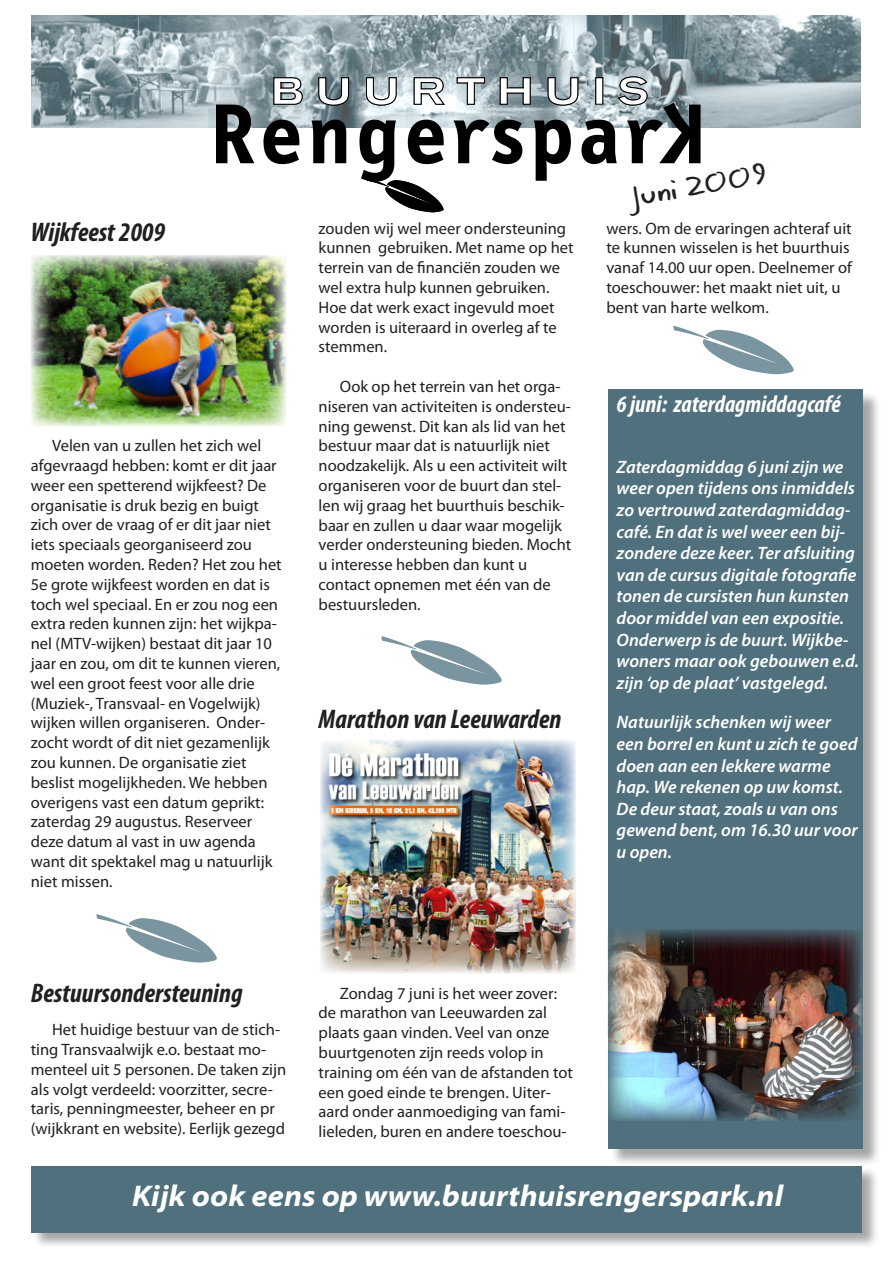
<style>
.page{position:relative;width:893px;height:1263px;background:#fff}
.page>*{position:absolute;margin:0;border:0;box-sizing:border-box;transform-origin:0 0}
.t1{font:italic 700 semi-expanded 30px "Myriad Pro";color:#fff}
.t2{font:30px "Eager Naturalist";color:#231f20}
.Koptekst{font:italic 700 condensed 27px "Myriad Pro";color:#231f20}
.Koptekst-2{font:italic 700 condensed 24px "Myriad Pro";color:#fff}
.Hoofdtekst{font:italic 600 18px/21.6px "Myriad Pro";color:#fff}
.Hoofdtekst-2{font:16.5px/19.8px "Myriad Pro";color:#231f20}
</style>
<div class="page">
<img style="left:31px;top:16px;width:829px;height:111px">
<svg style="left:273px;top:77px;width:30px;height:28px"></svg>
<svg style="left:318px;top:77px;width:31px;height:29px"></svg>
<svg style="left:366px;top:77px;width:31px;height:29px"></svg>
<svg style="left:413px;top:77px;width:32px;height:28px"></svg>
<svg style="left:216px;top:105px;width:38px;height:58px"></svg>
<svg style="left:263px;top:120px;width:36px;height:44px"></svg>
<svg style="left:312px;top:120px;width:34px;height:43px"></svg>
<svg style="left:453px;top:76px;width:247px;height:105px"></svg>
<svg style="left:359px;top:120px;width:85px;height:92px"></svg>
<div style="left:32px;top:1166px;width:853px;height:89px;background:#231f20;opacity:.4"></div>
<div style="left:32px;top:1166px;width:830px;height:66px;background:#4f707c"></div>
<svg style="left:96px;top:914px;width:121px;height:48px"></svg>
<svg style="left:673px;top:326px;width:121px;height:48px"></svg>
<div style="left:610px;top:391px;width:283px;height:788px;background:#231f20;opacity:.4"></div>
<div style="left:608px;top:389px;width:254px;height:759px;background:#4f707c"></div>
<img style="left:31px;top:255px;width:255px;height:171px">
<svg style="left:381px;top:636px;width:121px;height:49px"></svg>
<img style="left:320px;top:740px;width:255px;height:233px">
<img style="left:607px;top:929px;width:255px;height:191px">
<p class="Koptekst" style="left:31px;top:216px;width:136px">Wijkfeest 2009</p>
<p class="Hoofdtekst-2" style="left:31px;top:435px;width:252px;text-indent:21px">Velen van u zullen het zich wel afgevraagd hebben: komt er dit jaar weer een spetterend wijkfeest? De organisatie is druk bezig en buigt zich over de vraag of er dit jaar niet iets speciaals georganiseerd zou moeten worden. Reden? Het zou het 5e grote wijkfeest worden en dat is toch wel speciaal. En er zou nog een extra reden kunnen zijn: het wijkpa&shy;nel (MTV-wijken) bestaat dit jaar 10 jaar en zou, om dit te kunnen vieren, wel een groot feest voor alle drie (Muziek-, Transvaal- en Vogelwijk) wijken willen organiseren. Onder&shy;zocht wordt of dit niet gezamenlijk zou kunnen. De organisatie ziet beslist mogelijkheden. We hebben overigens vast een datum geprikt: zaterdag 29 augustus. Reserveer deze datum al vast in uw agenda want dit spektakel mag u natuurlijk niet missen.</p>
<p class="Hoofdtekst-2" style="left:319px;top:218px;width:256px">zouden wij wel meer ondersteuning kunnen gebruiken. Met name op het terrein van de financiën zouden we wel extra hulp kunnen gebruiken.<br>Hoe dat werk exact ingevuld moet worden is uiteraard in overleg af te stemmen.</p>
<p class="Hoofdtekst-2" style="left:319px;top:376px;width:254px;text-indent:21px">Ook op het terrein van het orga&shy;niseren van activiteiten is ondersteu&shy;ning gewenst. Dit kan als lid van het bestuur maar dat is natuurlijk niet noodzakelijk. Als u een activiteit wilt organiseren voor de buurt dan stel&shy;len wij graag het buurthuis beschik&shy;baar en zullen u daar waar mogelijk verder ondersteuning bieden. Mocht u interesse hebben dan kunt u contact opnemen met één van de bestuursleden.</p>
<p class="Koptekst" style="left:319px;top:702px;width:244px">Marathon van Leeuwarden</p>
<p class="t2" style="left:622px;top:179px;width:144px;rotate:-10deg">Juni 2009</p>
<p class="Hoofdtekst-2" style="left:606px;top:218px;width:247px">wers. Om de ervaringen achteraf uit te kunnen wisselen is het buurthuis vanaf 14.00 uur open. Deelnemer of toeschouwer: het maakt niet uit, u bent van harte welkom.</p>
<p class="Koptekst-2" style="left:617px;top:389px;width:226px">6 juni: zaterdagmiddagcafé</p>
<p class="Hoofdtekst" style="left:617px;top:455px;width:244px">Zaterdagmiddag 6 juni zijn we weer open tijdens ons inmiddels zo vertrouwd zaterdagmiddag&shy;café. En dat is wel weer een bij&shy;zondere deze keer. Ter afsluiting van de cursus digitale fotografie tonen de cursisten hun kunsten door middel van een expositie.<br>Onderwerp is de buurt. Wijkbe&shy;woners maar ook gebouwen e.d. zijn ‘op de plaat’ vastgelegd.</p>
<p class="Hoofdtekst" style="left:617px;top:711px;width:243px">Natuurlijk schenken wij weer een borrel en kunt u zich te goed doen aan een lekkere warme hap. We rekenen op uw komst.<br>De deur staat, zoals u van ons gewend bent, om 16.30 uur voor u open.</p>
<p class="Koptekst" style="left:31px;top:976px;width:213px">Bestuursondersteuning</p>
<p class="Hoofdtekst-2" style="left:31px;top:1019px;width:257px;text-indent:21px">Het huidige bestuur van de stich&shy;ting Transvaalwijk e.o. bestaat mo&shy;menteel uit 5 personen. De taken zijn als volgt verdeeld: voorzitter, secre&shy;taris, penningmeester, beheer en pr (wijkkrant en website). Eerlijk gezegd</p>
<p class="Hoofdtekst-2" style="left:319px;top:983px;width:256px;text-indent:21px">Zondag 7 juni is het weer zover: de marathon van Leeuwarden zal plaats gaan vinden. Veel van onze buurtgenoten zijn reeds volop in training om één van de afstanden tot een goed einde te brengen. Uiter&shy;aard onder aanmoediging van fami&shy;lieleden, buren en andere toeschou-</p>
<p class="t1" style="left:132px;top:1179px;width:653px">Kijk ook eens op www.buurthuisrengerspark.nl</p>
</div>
